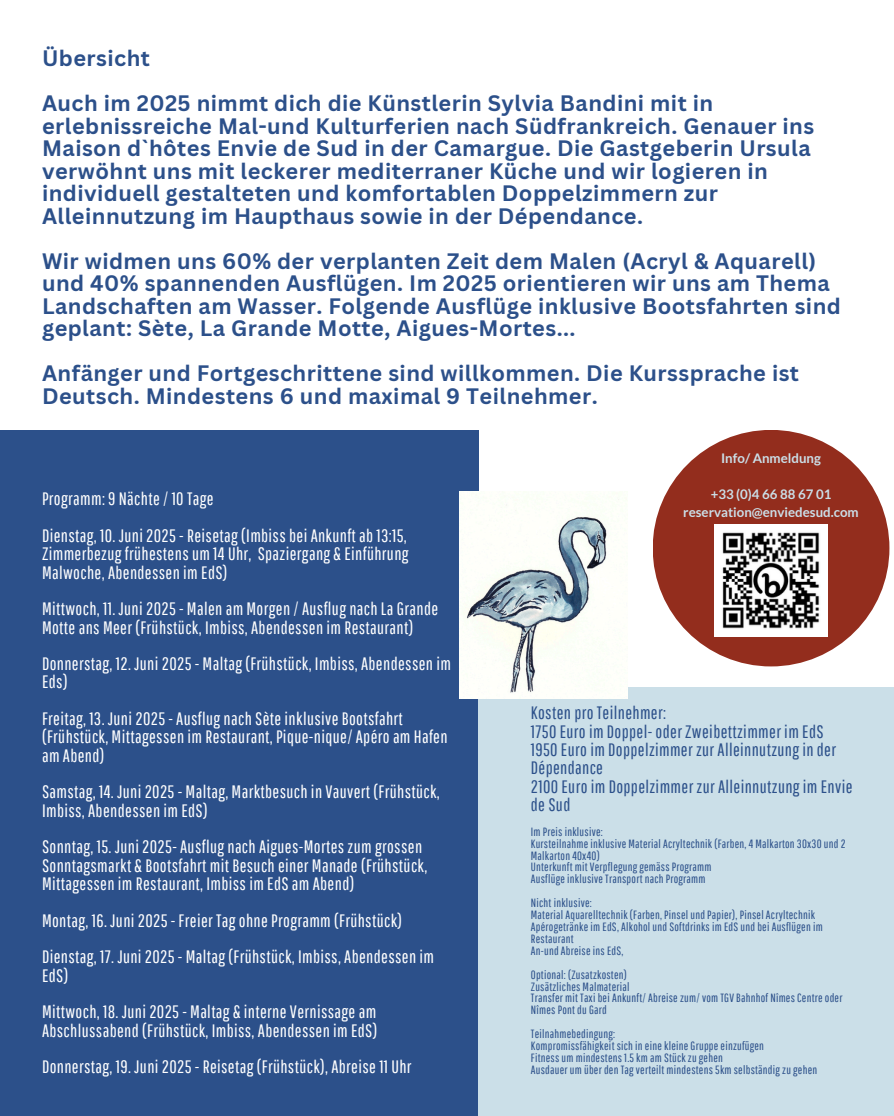
<style>
.page{position:relative;width:894px;height:1116px;background:#fff}
.page>*{position:absolute;margin:0;border:0;box-sizing:border-box;transform-origin:0 0}
.t1{font:700 21.75px/22.5px "Canva Sans";letter-spacing:.02em;color:#2c508a}
.t2{font:18px/18.3px "Pathway Gothic One";letter-spacing:.02em;color:#fff}
.t3{font:18px/18.3px "Pathway Gothic One";letter-spacing:.02em;color:#2c508a}
.t4{font:700 13.2px/17.9px "Lato";color:#cbdfe8;text-align:center}
.t5{font:12px/11.9px "Pathway Gothic One";letter-spacing:.02em;color:#2c508a}
</style>
<div class="page">
<div style="left:652px;top:430px;width:237px;height:236px;background:#932d1d;border-radius:50%"></div>
<img style="left:714px;top:524px;width:113px;height:113px">
<div style="left:0;top:430px;width:478px;height:686px;background:#2c508a"></div>
<div style="left:478px;top:688px;width:415px;height:428px;background:#cbdfe8"></div>
<img style="left:459px;top:491px;width:168px;height:208px">
<h3 class="t1" style="left:42px;top:47px;width:109px">Übersicht</h3>
<h3 class="t1" style="left:42px;top:92px;width:773px">Auch im 2025 nimmt dich die Künstlerin Sylvia Bandini mit in erlebnissreiche Mal-und Kulturferien nach Südfrankreich. Genauer ins Maison d`hôtes Envie de Sud in der Camargue. Die Gastgeberin Ursula verwöhnt uns mit leckerer mediterraner Küche und wir logieren in individuell gestalteten und komfortablen Doppelzimmern zur Alleinnutzung im Haupthaus sowie in der Dépendance.</h3>
<p class="t1" style="left:42px;top:249px;width:800px">Wir widmen uns 60% der verplanten Zeit dem Malen (Acryl &amp; Aquarell) und 40% spannenden Ausflügen. Im 2025 orientieren wir uns am Thema Landschaften am Wasser. Folgende Ausflüge inklusive Bootsfahrten sind geplant: Sète, La Grande Motte, Aigues-Mortes...</p>
<p class="t1" style="left:42px;top:362px;width:758px">Anfänger und Fortgeschrittene sind willkommen. Die Kurssprache ist<br>Deutsch. Mindestens 6 und maximal 9 Teilnehmer.</p>
<h1 class="t2" style="left:42px;top:489px;width:173px">Programm: 9 Nächte / 10 Tage</h1>
<h2 class="t2" style="left:42px;top:526px;width:368px;text-align:justify">Dienstag, 10. Juni 2025 - Reisetag (Imbiss bei Ankunft ab 13:15, Zimmerbezug frühestens um 14 Uhr, Spaziergang &amp; Einführung Malwoche, Abendessen im EdS)</h2>
<h2 class="t2" style="left:42px;top:599px;width:397px">Mittwoch, 11. Juni 2025 - Malen am Morgen / Ausflug nach La Grande<br>Motte ans Meer (Frühstück, Imbiss, Abendessen im Restaurant)</h2>
<h2 class="t2" style="left:42px;top:654px;width:410px">Donnerstag, 12. Juni 2025 - Maltag (Frühstück, Imbiss, Abendessen im<br>Eds)</h2>
<h2 class="t2" style="left:42px;top:709px;width:407px">Freitag, 13. Juni 2025 - Ausflug nach Sète inklusive Bootsfahrt (Frühstück, Mittagessen im Restaurant, Pique-nique/ Apéro am Hafen am Abend)</h2>
<h2 class="t2" style="left:42px;top:782px;width:399px">Samstag, 14. Juni 2025 - Maltag, Marktbesuch in Vauvert (Frühstück,<br>Imbiss, Abendessen im EdS)</h2>
<h2 class="t2" style="left:42px;top:837px;width:386px">Sonntag, 15. Juni 2025- Ausflug nach Aigues-Mortes zum grossen<br>Sonntagsmarkt &amp; Bootsfahrt mit Besuch einer Manade (Frühstück,<br>Mittagessen im Restaurant, Imbiss im EdS am Abend)</h2>
<h2 class="t2" style="left:42px;top:911px;width:361px">Montag, 16. Juni 2025 - Freier Tag ohne Programm (Frühstück)</h2>
<h2 class="t2" style="left:42px;top:947px;width:393px">Dienstag, 17. Juni 2025 - Maltag (Frühstück, Imbiss, Abendessen im<br>EdS)</h2>
<h2 class="t2" style="left:42px;top:1002px;width:337px">Mittwoch, 18. Juni 2025 - Maltag &amp; interne Vernissage am<br>Abschlussabend (Frühstück, Imbiss, Abendessen im EdS)</h2>
<h2 class="t2" style="left:42px;top:1057px;width:371px">Donnerstag, 19. Juni 2025 - Reisetag (Frühstück), Abreise 11 Uhr</h2>
<h1 class="t4" style="left:721px;top:449px;width:101px">Info/ Anmeldung</h1>
<h1 class="t4" style="left:683px;top:485px;width:177px">+33 (0)4 66 88 67 01 reservation@enviedesud.com</h1>
<p class="t3" style="left:530px;top:704px;width:323px">Kosten pro Teilnehmer:<br>1750 Euro im Doppel- oder Zweibettzimmer im EdS<br>1950 Euro im Doppelzimmer zur Alleinnutzung in der<br>Dépendance<br>2100 Euro im Doppelzimmer zur Alleinnutzung im Envie de Sud</p>
<h2 class="t5" style="left:530px;top:825px;width:73px">Im Preis inklusive:</h2>
<p class="t5" style="left:530px;top:837px;width:316px">Kursteilnahme inklusive Material Acryltechnik (Farben, 4 Malkarton 30x30 und 2<br>Malkarton 40x40)</p>
<p class="t5" style="left:530px;top:861px;width:182px">Unterkunft mit Verpflegung gemäss Programm</p>
<p class="t5" style="left:530px;top:873px;width:176px">Ausflüge inklusive Transport nach Programm</p>
<p class="t5" style="left:530px;top:897px;width:62px">Nicht inklusive:</p>
<p class="t5" style="left:530px;top:909px;width:285px">Material Aquarelltechnik (Farben, Pinsel und Papier), Pinsel Acryltechnik</p>
<p class="t5" style="left:530px;top:921px;width:293px">Apérogetränke im EdS, Alkohol und Softdrinks im EdS und bei Ausflügen im<br>Restaurant</p>
<p class="t5" style="left:530px;top:944px;width:94px">An-und Abreise ins EdS,</p>
<p class="t5" style="left:530px;top:968px;width:98px">Optional: (Zusatzkosten)</p>
<p class="t5" style="left:530px;top:980px;width:100px">Zusätzliches Malmaterial</p>
<p class="t5" style="left:530px;top:992px;width:313px">Transfer mit Taxi bei Ankunft/ Abreise zum/ vom TGV Bahnhof Nîmes Centre oder<br>Nîmes Pont du Gard</p>
<p class="t5" style="left:530px;top:1028px;width:86px">Teilnahmebedingung:</p>
<p class="t5" style="left:530px;top:1040px;width:235px">Kompromissfähigkeit sich in eine kleine Gruppe einzufügen</p>
<p class="t5" style="left:530px;top:1052px;width:193px">Fitness um mindestens 1.5 km am Stück zu gehen</p>
<p class="t5" style="left:530px;top:1063px;width:288px">Ausdauer um über den Tag verteilt mindestens 5km selbständig zu gehen</p>
</div>
